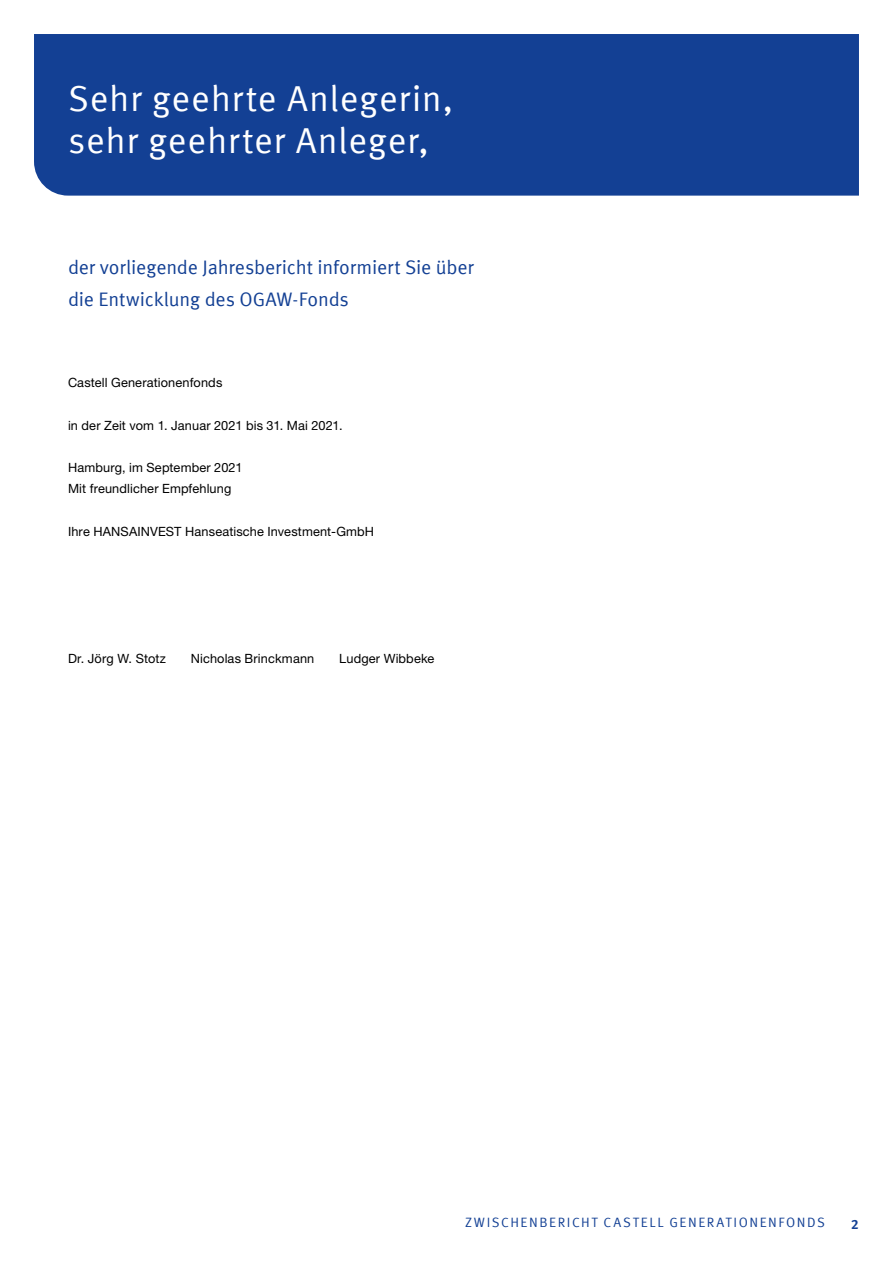
<style>
.page{position:relative;width:893px;height:1263px;background:#fff}
.page>*{position:absolute;margin:0;border:0;box-sizing:border-box;transform-origin:0 0}
.t1{font:36px/42.5px "Meta Offc Pro Norm";letter-spacing:.02em;color:#fff}
.t2{font:19.5px/32px "Meta Offc Pro Norm";letter-spacing:-.005em;color:#134094}
.t3{font:13.5px "Meta Offc Pro Norm";letter-spacing:.115em;color:#134094}
.t4{font:700 13.5px "Meta Offc Pro";color:#134094}
.t5{font:12.75px/21.3px "Helvetica Neue LTW1 G";letter-spacing:.01em;color:#000}
</style>
<div class="page">
<div style="left:34px;top:34px;width:825px;height:162px;background:#134094"></div>
<h1 class="t1" style="left:68px;top:75px;width:387px">Sehr geehrte Anlegerin, sehr geehrter Anleger,</h1>
<h2 class="t2" style="left:68px;top:250px;width:407px">der vorliegende Jahresbericht informiert Sie über die Entwicklung des OGAW-Fonds</h2>
<p class="t5" style="left:68px;top:372px;width:156px">Castell Generationenfonds</p>
<p class="t5" style="left:68px;top:414px;width:276px">in der Zeit vom 1. Januar 2021 bis 31. Mai 2021.</p>
<p class="t5" style="left:68px;top:457px;width:176px">Hamburg, im September 2021<br>Mit freundlicher Empfehlung</p>
<p class="t5" style="left:68px;top:520px;width:308px">Ihre HANSAINVEST Hanseatische Investment-GmbH</p>
<p class="t5" style="left:68px;top:648px;width:99px">Dr. Jörg W. Stotz</p>
<p class="t5" style="left:191px;top:648px;width:125px">Nicholas Brinckmann</p>
<p class="t5" style="left:339px;top:648px;width:97px">Ludger Wibbeke</p>
<p class="t3" style="left:465px;top:1211px;width:158px">ZWISCHENBERICHT Caste</p>
<p class="t3" style="left:649px;top:1211px;width:40px">ll Generationenfon</p>
<p class="t3" style="left:807px;top:1211px;width:18px">ds</p>
<p class="t4" style="left:851px;top:1214px;width:9px">2</p>
</div>
